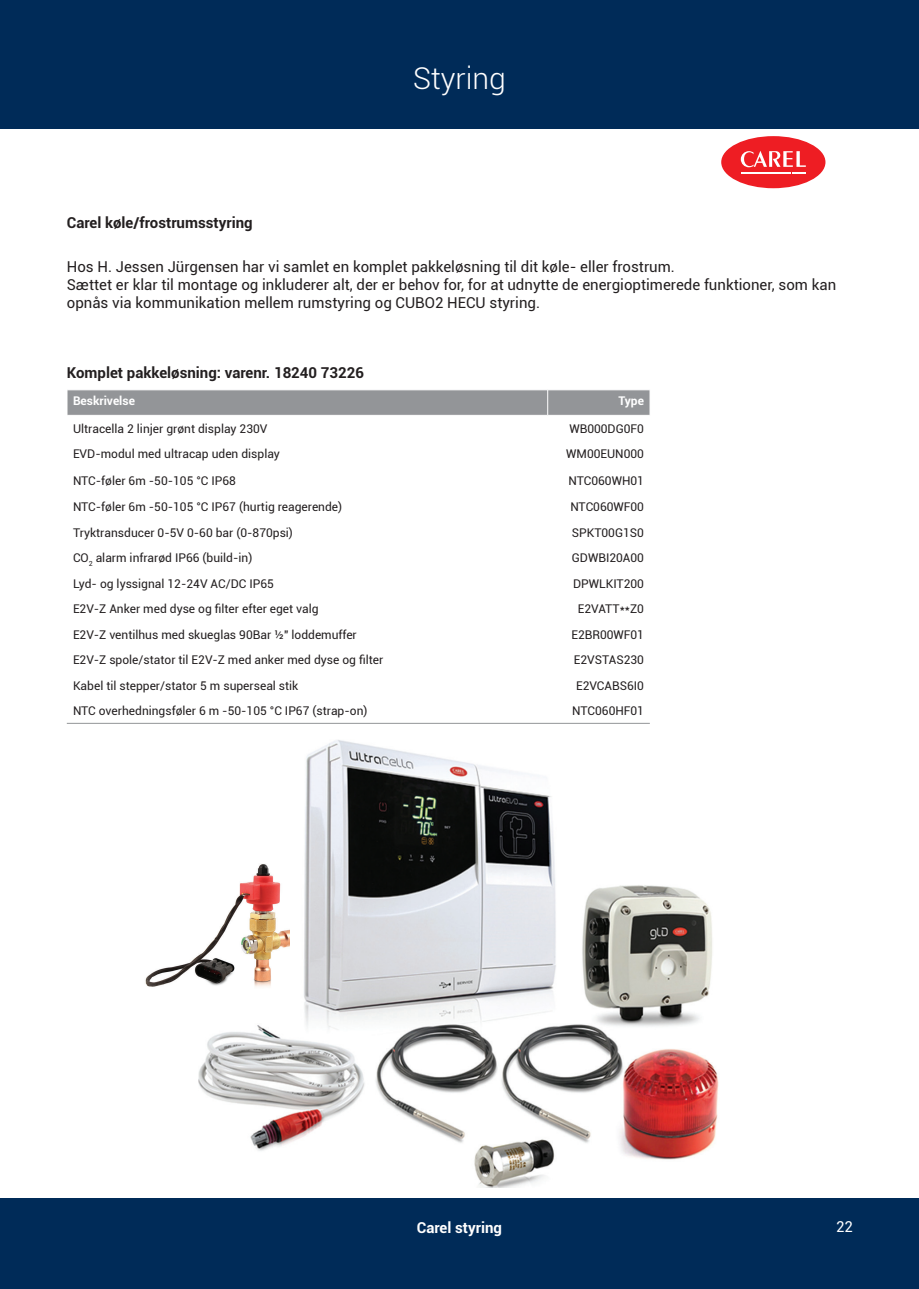
<style>
.page{position:relative;width:919px;height:1289px;background:#fff}
.page>*{position:absolute;margin:0;border:0;box-sizing:border-box;transform-origin:0 0}
.Sidehoved_indholdsfo{font:300 30px "Roboto";color:#fff}
.t1{font:15px/18px "Roboto";color:#231f20}
.Tabel_overskrift{font:700 15px "Roboto";color:#231f20}
.Sidefod_tekst{font:700 15px "Roboto";color:#fff}
.t2{font:15px "Roboto";color:#fff}
.t3{font:12px "Roboto";color:#231f20}
.t4{font:700 12px "Roboto";color:#fff}
</style>
<div class="page">
<div style="left:0;top:1198px;width:918px;height:90px;background:#002b58"></div>
<div style="left:0;top:0;width:918px;height:129px;background:#002b58"></div>
<svg style="left:67px;top:390px;width:583px;height:25px;background:#95979a"></svg>
<img style="left:198px;top:740px;width:521px;height:447px">
<div style="left:721px;top:136px;width:104px;height:52px;background:#ee1d23;border-radius:50%"></div>
<svg style="left:740px;top:151px;width:65px;height:23px"></svg>
<hr style="left:67px;top:723px;width:582px;height:1px;background:#939598">
<img style="left:145px;top:861px;width:144px;height:131px">
<p class="Tabel_overskrift" style="left:67px;top:212px;width:187px">Carel køle/frostrumsstyring</p>
<p class="Sidehoved_indholdsfo" style="left:413px;top:58px;width:94px">Styring</p>
<p class="t1" style="left:67px;top:257px;width:609px">Hos H. Jessen Jürgensen har vi samlet en komplet pakkeløsning til dit køle- eller frostrum.</p>
<p class="t1" style="left:67px;top:275px;width:770px">Sættet er klar til montage og inkluderer alt, der er behov for, for at udnytte de energioptimerede funktioner, som kan opnås via kommunikation mellem rumstyring og CUBO2 HECU styring.</p>
<p class="Tabel_overskrift" style="left:67px;top:362px;width:298px">Komplet pakkeløsning: varenr. 18240 73226</p>
<p class="t4" style="left:73px;top:392px;width:63px">Beskrivelse</p>
<p class="t4" style="left:618px;top:392px;width:27px">Type</p>
<p class="t3" style="left:73px;top:420px;width:196px">Ultracella 2 linjer grønt display 230V</p>
<p class="t3" style="left:569px;top:420px;width:76px">WB000DG0F0</p>
<p class="t3" style="left:73px;top:445px;width:208px">EVD-modul med ultracap uden display</p>
<p class="t3" style="left:566px;top:445px;width:79px">WM00EUN000</p>
<p class="t3" style="left:73px;top:472px;width:164px">NTC-føler 6m -50-105 °C IP68</p>
<p class="t3" style="left:568px;top:472px;width:77px">NTC060WH01</p>
<p class="t3" style="left:73px;top:498px;width:271px">NTC-føler 6m -50-105 °C IP67 (hurtig reagerende)</p>
<p class="t3" style="left:570px;top:498px;width:75px">NTC060WF00</p>
<p class="t3" style="left:73px;top:524px;width:221px">Tryktransducer 0-5V 0-60 bar (0-870psi)</p>
<p class="t3" style="left:571px;top:524px;width:74px">SPKT00G1S0</p>
<p class="t3" style="left:73px;top:549px;width:181px">CO<sub>2</sub> alarm infrarød IP66 (build-in)</p>
<p class="t3" style="left:571px;top:549px;width:74px">GDWBI20A00</p>
<p class="t3" style="left:73px;top:575px;width:202px">Lyd- og lyssignal 12-24V AC/DC IP65</p>
<p class="t3" style="left:573px;top:575px;width:72px">DPWLKIT200</p>
<p class="t3" style="left:73px;top:600px;width:247px">E2V-Z Anker med dyse og filter efter eget valg</p>
<p class="t3" style="left:578px;top:600px;width:68px">E2VATT**Z0</p>
<p class="t3" style="left:73px;top:626px;width:285px">E2V-Z ventilhus med skueglas 90Bar ½" loddemuffer</p>
<p class="t3" style="left:571px;top:626px;width:74px">E2BR00WF01</p>
<p class="t3" style="left:73px;top:651px;width:312px">E2V-Z spole/stator til E2V-Z med anker med dyse og filter</p>
<p class="t3" style="left:573px;top:651px;width:72px">E2VSTAS230</p>
<p class="t3" style="left:73px;top:677px;width:227px">Kabel til stepper/stator 5 m superseal stik</p>
<p class="t3" style="left:576px;top:677px;width:69px">E2VCABS6I0</p>
<p class="t3" style="left:73px;top:702px;width:296px">NTC overhedningsføler 6 m -50-105 °C IP67 (strap-on)</p>
<p class="t3" style="left:572px;top:702px;width:73px">NTC060HF01</p>
<p class="Sidefod_tekst" style="left:417px;top:1217px;width:87px">Carel styring</p>
<p class="t2" style="left:836px;top:1216px;width:18px">22</p>
</div>
